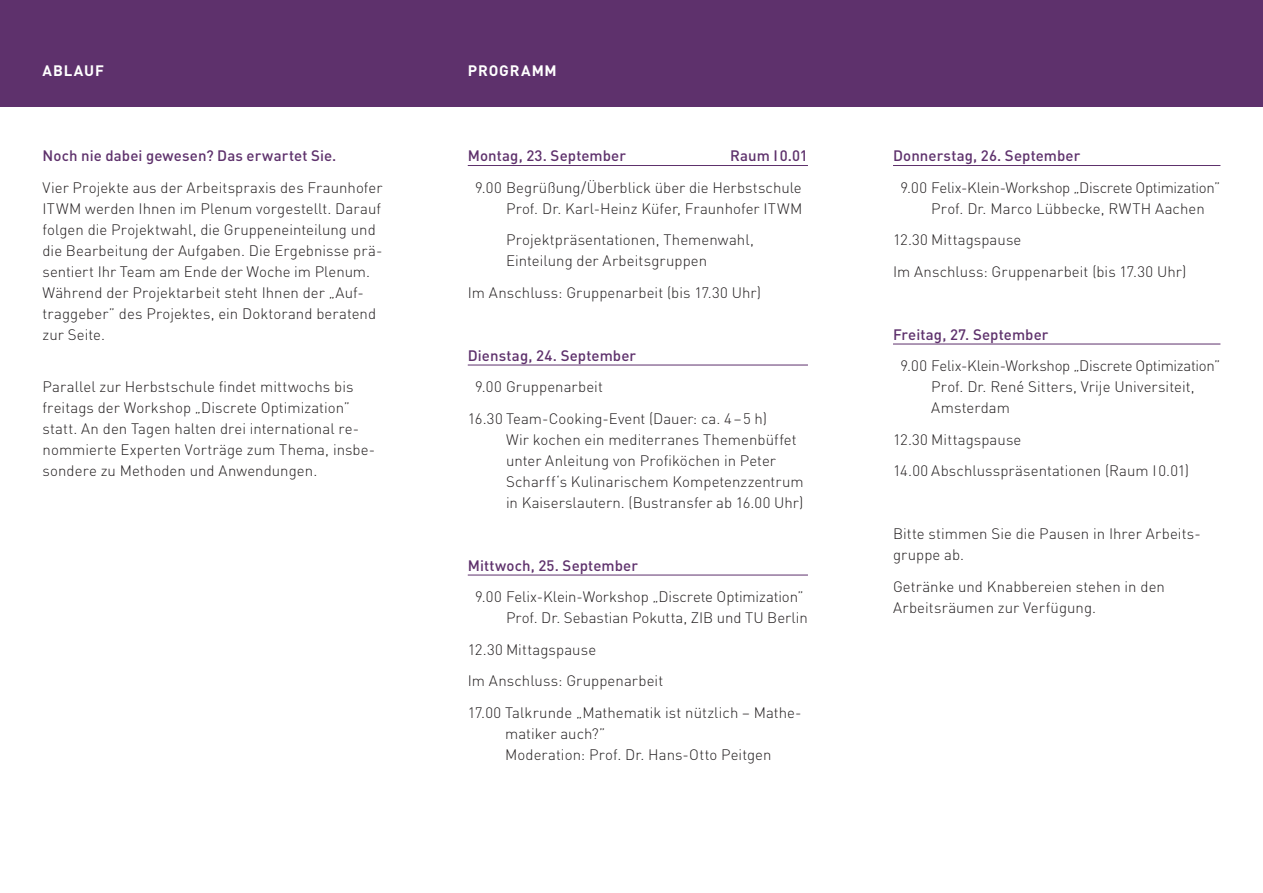
<style>
.page{position:relative;width:1263px;height:893px;background:#fff}
.page>*{position:absolute;margin:0;border:0;box-sizing:border-box;transform-origin:0 0}
.t1{font:300 15px/21px "DIN";letter-spacing:.005em;color:#231f20}
.t2{font:500 15px "DIN";letter-spacing:.01em;color:#5e316c}
.t3{font:700 15px "DIN";letter-spacing:.06em;color:#fff}
</style>
<div class="page">
<div style="left:0;top:0;width:1263px;height:106px;background:#5e316c"></div>
<hr style="left:468px;top:165px;width:340px;height:1px;background:#5e316c">
<hr style="left:468px;top:365px;width:340px;height:1px;background:#5e316c">
<hr style="left:468px;top:575px;width:340px;height:1px;background:#5e316c">
<hr style="left:893px;top:165px;width:327px;height:1px;background:#5e316c">
<hr style="left:893px;top:344px;width:327px;height:1px;background:#5e316c">
<p class="t3" style="left:43px;top:61px;width:63px">ABLAUF</p>
<p class="t3" style="left:468px;top:61px;width:91px">PROGRAMM</p>
<p class="t2" style="left:43px;top:146px;width:295px">Noch nie dabei gewesen? Das erwartet Sie.</p>
<p class="t1" style="left:43px;top:176px;width:341px">Vier Projekte aus der Arbeitspraxis des Fraunhofer ITWM werden Ihnen im Plenum vorgestellt. Darauf folgen die Projektwahl, die Gruppeneinteilung und die Bearbeitung der Aufgaben. Die Ergebnisse prä&shy;sentiert Ihr Team am Ende der Woche im Plenum.<br>Während der Projektarbeit steht Ihnen der „Auf&shy;traggeber” des Projektes, ein Doktorand beratend zur Seite.</p>
<p class="t1" style="left:43px;top:376px;width:334px">Parallel zur Herbstschule findet mittwochs bis freitags der Workshop „Discrete Optimization” statt. An den Tagen halten drei international re&shy;nommierte Experten Vorträge zum Thema, insbe&shy;sondere zu Methoden und Anwendungen.</p>
<p class="t2" style="left:468px;top:146px;width:160px">Montag, 23. September</p>
<p class="t2" style="left:730px;top:146px;width:79px">Raum I 0.01</p>
<p class="t1" style="left:475px;top:176px;width:329px;text-align:right">9.00 Begrüßung/Überblick über die Herbstschule<br>Prof. Dr. Karl-Heinz Küfer, Fraunhofer ITWM</p>
<p class="t1" style="left:506px;top:229px;width:249px">Projektpräsentationen, Themenwahl,<br>Einteilung der Arbeitsgruppen</p>
<p class="t1" style="left:468px;top:281px;width:295px">Im Anschluss: Gruppenarbeit (bis 17.30 Uhr)</p>
<p class="t2" style="left:468px;top:345px;width:170px">Dienstag, 24. September</p>
<p class="t1" style="left:468px;top:370px;width:301px;line-height:31.5px;text-indent:7px">9.00 Gruppenarbeit<br>16.30 Team-Cooking-Event (Dauer: ca. 4 – 5 h)</p>
<p class="t1" style="left:506px;top:428px;width:299px">Wir kochen ein mediterranes Themenbüffet unter Anleitung von Profiköchen in Peter Scharff‘s Kulinarischem Kompetenzzentrum in Kaiserslautern. (Bustransfer ab 16.00 Uhr)</p>
<p class="t2" style="left:468px;top:555px;width:172px">Mittwoch, 25. September</p>
<p class="t1" style="left:475px;top:586px;width:334px;text-align:right">9.00 Felix-Klein-Workshop „Discrete Optimization”<br>Prof. Dr. Sebastian Pokutta, ZIB und TU Berlin</p>
<p class="t1" style="left:468px;top:633px;width:335px;line-height:31.5px">12.30 Mittagspause<br>Im Anschluss: Gruppenarbeit<br>17.00 Talkrunde „Mathematik ist nützlich – Mathe-</p>
<p class="t1" style="left:505px;top:722px;width:268px">matiker auch?”<br>Moderation: Prof. Dr. Hans-Otto Peitgen</p>
<p class="t2" style="left:893px;top:146px;width:189px">Donnerstag, 26. September</p>
<p class="t1" style="left:931px;top:176px;width:291px;text-indent:-31px">9.00 Felix-Klein-Workshop „Discrete Optimization”<br>Prof. Dr. Marco Lübbecke, RWTH Aachen</p>
<p class="t1" style="left:893px;top:223px;width:295px;line-height:31.5px">12.30 Mittagspause<br>Im Anschluss: Gruppenarbeit (bis 17.30 Uhr)</p>
<p class="t2" style="left:893px;top:324px;width:157px">Freitag, 27. September</p>
<p class="t1" style="left:931px;top:355px;width:291px;text-indent:-31px">9.00 Felix-Klein-Workshop „Discrete Optimization”<br>Prof. Dr. René Sitters, Vrije Universiteit,<br>Amsterdam</p>
<p class="t1" style="left:893px;top:423px;width:298px;line-height:31.5px">12.30 Mittagspause<br>14.00 Abschlusspräsentationen (Raum I 0.01)</p>
<p class="t1" style="left:893px;top:523px;width:309px">Bitte stimmen Sie die Pausen in Ihrer Arbeits&shy;gruppe ab.</p>
<p class="t1" style="left:893px;top:575px;width:273px">Getränke und Knabbereien stehen in den<br>Arbeitsräumen zur Verfügung.</p>
</div>
